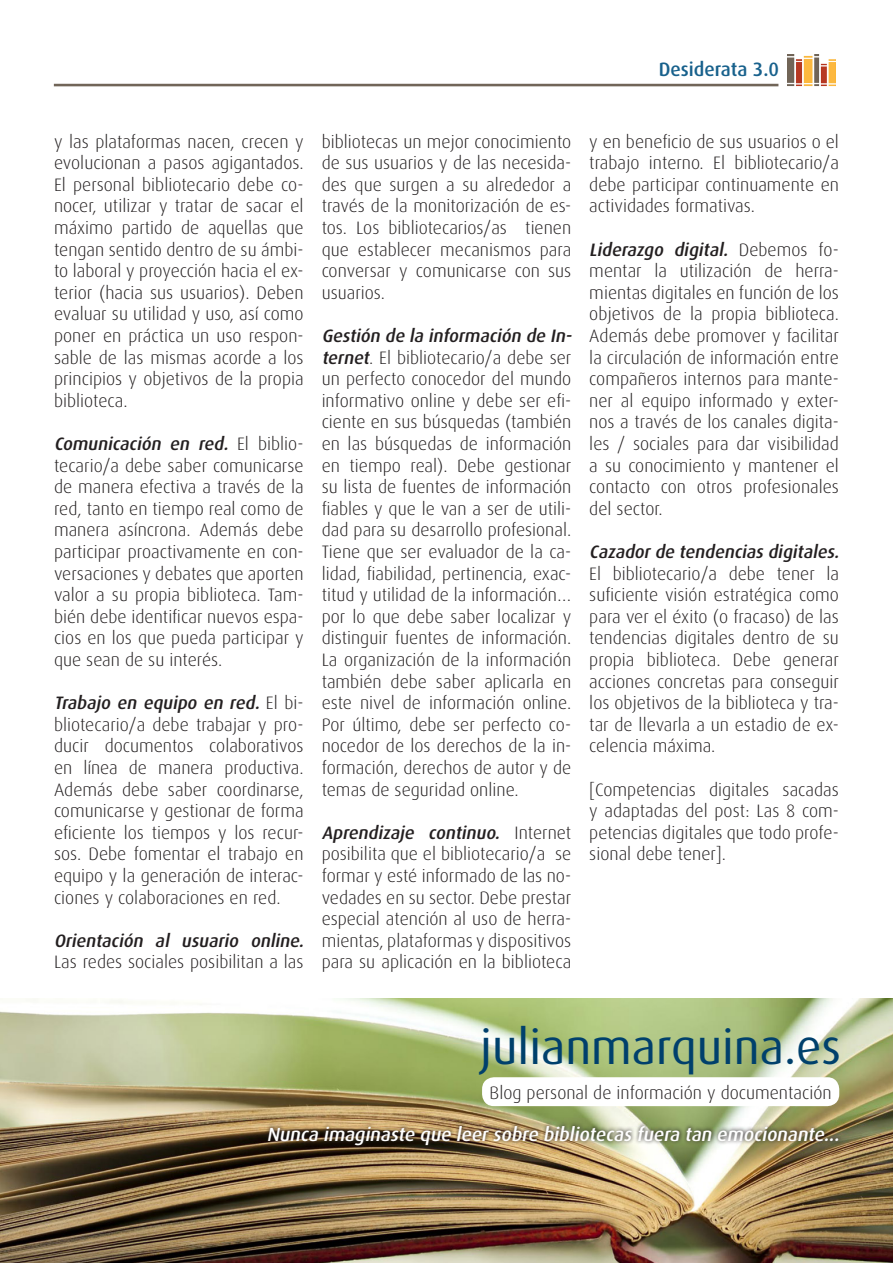
<style>
.page{position:relative;width:893px;height:1263px;background:#fff}
.page>*{position:absolute;margin:0;border:0;box-sizing:border-box;transform-origin:0 0}
.t1{font:48.6px "Dax Pro";color:#00406c}
.t2{font:500 19.35px "Dax Pro";color:#18618c}
.t3{font:italic 500 19.05px "Dax Pro";color:#fff}
.t4{font:300 18px/21.6px "Dax Pro";color:#231f20;text-align:justify}
.s1{font-weight:500;font-style:italic}
</style>
<div class="page">
<svg style="left:787px;top:54px;width:49px;height:33px"></svg>
<img style="left:788px;top:54px;width:47px;height:33px">
<hr style="left:54px;top:84px;width:724px;height:2px;background:#716558">
<img style="left:0;top:998px;width:893px;height:265px">
<div style="left:482px;top:1077px;width:357px;height:29px;background:#fff;border-radius:12px"></div>
<img style="left:264px;top:1121px;width:578px;height:28px">
<p class="t2" style="left:659px;top:57px;width:122px">Desiderata 3.0</p>
<p class="t4" style="left:54px;top:130px;width:251px">y las plataformas nacen, crecen y evolucionan a pasos agigantados.<br>El personal bibliotecario debe co&shy;nocer, utilizar y tratar de sacar el máximo partido de aquellas que tengan sentido dentro de su ámbi&shy;to laboral y proyección hacia el ex&shy;terior (hacia sus usuarios). Deben evaluar su utilidad y uso, así como poner en práctica un uso respon&shy;sable de las mismas acorde a los principios y objetivos de la propia biblioteca.</p>
<p class="t4" style="left:54px;top:432px;width:251px"><span class="s1">Comunicación en red.</span> E l b i b l i o - tecario/a debe saber comunicarse de manera efectiva a través de la red, tanto en tiempo real como de manera asíncrona. Además debe participar proactivamente en con&shy;versaciones y debates que aporten valor a su propia biblioteca. Tam&shy;bién debe identificar nuevos espa&shy;cios en los que pueda participar y que sean de su interés.</p>
<p class="t4" style="left:54px;top:691px;width:251px"><span class="s1">Trabajo en equipo en red.</span> E l b i - bliotecario/a debe trabajar y pro&shy;ducir documentos colaborativos en línea de manera productiva.<br>Además debe saber coordinarse, comunicarse y gestionar de forma eficiente los tiempos y los recur&shy;sos. Debe fomentar el trabajo en equipo y la generación de interac&shy;ciones y colaboraciones en red.</p>
<p class="t4" style="left:54px;top:929px;width:255px"><span class="s1">Orientación al usuario online.<br></span>Las redes sociales posibilitan a las</p>
<p class="t4" style="left:322px;top:130px;width:251px">bibliotecas un mejor conocimiento de sus usuarios y de las necesida&shy;des que surgen a su alrededor a través de la monitorización de es&shy;tos. Los bibliotecarios/as tienen que establecer mecanismos para conversar y comunicarse con sus usuarios.</p>
<p class="t4" style="left:322px;top:324px;width:255px;text-align:left"><span class="s1">Gestión de la información de In&shy;ternet</span>. El bibliotecario/a debe ser un perfecto conocedor del mundo informativo online y debe ser efi&shy;ciente en sus búsquedas (también en las búsquedas de información en tiempo real). Debe gestionar su lista de fuentes de información fiables y que le van a ser de utili&shy;dad para su desarrollo profesional.<br>Tiene que ser evaluador de la ca&shy;lidad, fiabilidad, pertinencia, exac&shy;titud y utilidad de la información… por lo que debe saber localizar y distinguir fuentes de información.<br>La organización de la información también debe saber aplicarla en este nivel de información online.<br>Por último, debe ser perfecto co&shy;nocedor de los derechos de la in&shy;formación, derechos de autor y de temas de seguridad online.</p>
<p class="t4" style="left:322px;top:821px;width:251px"><span class="s1">Aprendizaje continuo.</span> I n t e r n e t posibilita que el bibliotecario/a se formar y esté informado de las no&shy;vedades en su sector. Debe prestar especial atención al uso de herra&shy;mientas, plataformas y dispositivos para su aplicación en la biblioteca</p>
<p class="t4" style="left:589px;top:130px;width:251px">y en beneficio de sus usuarios o el trabajo interno. El bibliotecario/a debe participar continuamente en actividades formativas.</p>
<p class="t4" style="left:589px;top:238px;width:251px"><span class="s1">Liderazgo digital.</span> D e b e m o s f o - mentar la utilización de herra&shy;mientas digitales en función de los objetivos de la propia biblioteca.<br>Además debe promover y facilitar la circulación de información entre compañeros internos para mante&shy;ner al equipo informado y exter&shy;nos a través de los canales digita&shy;les / sociales para dar visibilidad a su conocimiento y mantener el contacto con otros profesionales del sector.</p>
<p class="t4" style="left:589px;top:540px;width:255px;text-align:left"><span class="s1">Cazadorde tendencias digitales.<br></span>El bibliotecario/a debe tener la suficiente visión estratégica como para ver el éxito (o fracaso) de las tendencias digitales dentro de su propia biblioteca. Debe generar acciones concretas para conseguir los objetivos de la biblioteca y tra&shy;tar de llevarla a un estadio de ex&shy;celencia máxima.</p>
<p class="t4" style="left:589px;top:778px;width:251px">[Competencias digitales sacadas y adaptadas del post: Las 8 com&shy;petencias digitales que todo profe&shy;sional debe tener].</p>
<p class="t1" style="left:480px;top:1015px;width:362px">julianmarquina.es</p>
<p class="t4" style="left:490px;top:1081px;width:344px">Blog personal de información y documentación</p>
<p class="t3" style="left:267px;top:1121px;width:578px">Nunca imaginaste que leersobre bibliotecas fuera tan emocionante...</p>
</div>
